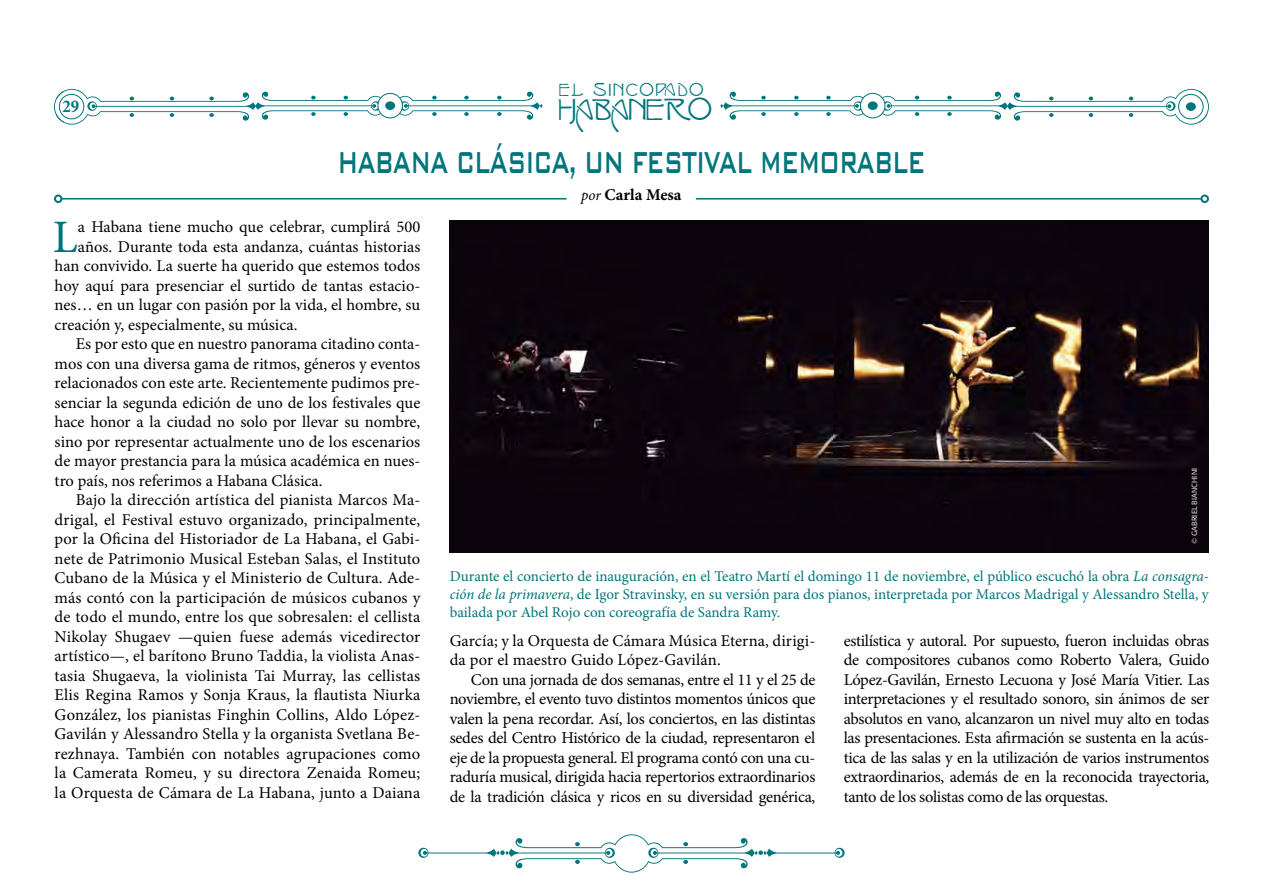
<style>
.page{position:relative;width:1263px;height:893px;background:#fff}
.page>*{position:absolute;margin:0;border:0;box-sizing:border-box;transform-origin:0 0}
.t1{font:46.5px "Minion Pro";color:#00757b}
.t2{font:500 40.5px "Bank Gothic BT";letter-spacing:-.04em;color:#00757b;scale:.59 1}
.t3{font:38.85px "Isadora";letter-spacing:-.02em;color:#00757b}
.t4{font:22.8px "Isadora";letter-spacing:.07em;color:#00757b}
.t5{font:700 condensed 18px "Minion Pro";color:#00757b}
.t6{font:16.5px/19.5px "Minion Pro";color:#000;text-align:justify}
.t7{font:700 16.5px "Minion Pro";color:#000}
.t8{font:15px/18px "Minion Pro";color:#00757b;text-align:justify}
.t9{font:7.5px "Formata";letter-spacing:.01em;color:#fff}
.s1{font-weight:400;font-style:italic;font-size:15px}
.s2{font-style:italic}
</style>
<div class="page">
<svg style="left:418px;top:834px;width:427px;height:39px"></svg>
<svg style="left:665px;top:83px;width:10px;height:13px"></svg>
<div style="left:377px;top:93px;width:26px;height:25px;border:1px solid #00757b;border-radius:50%"></div>
<div style="left:385px;top:101px;width:10px;height:9px;background:#00757b;border-radius:50%"></div>
<svg style="left:54px;top:89px;width:327px;height:36px"></svg>
<svg style="left:399px;top:91px;width:143px;height:29px"></svg>
<div style="left:860px;top:93px;width:25px;height:25px;border:1px solid #00757b;border-radius:50%"></div>
<div style="left:868px;top:101px;width:10px;height:9px;background:#00757b;border-radius:50%"></div>
<svg style="left:882px;top:89px;width:327px;height:36px"></svg>
<svg style="left:720px;top:91px;width:144px;height:29px"></svg>
<div style="left:1179px;top:94px;width:24px;height:25px;background:#fff;border-radius:50%"></div>
<div style="left:1178px;top:94px;width:25px;height:25px;border:1px solid #00757b;border-radius:50%"></div>
<div style="left:1186px;top:102px;width:10px;height:9px;background:#00757b;border-radius:50%"></div>
<div style="left:59px;top:94px;width:25px;height:25px;background:#fff;border-radius:50%"></div>
<div style="left:59px;top:94px;width:25px;height:25px;border:1px solid #00757b;border-radius:50%"></div>
<hr style="left:696px;top:198px;width:506px;height:2px;background:#00757b">
<div style="left:1200px;top:195px;width:9px;height:8px;border:2px solid #00757b;border-radius:50%"></div>
<hr style="left:61px;top:198px;width:505px;height:2px;background:#00757b">
<div style="left:54px;top:195px;width:9px;height:8px;border:2px solid #00757b;border-radius:50%"></div>
<img style="left:450px;top:220px;width:759px;height:333px">
<p class="t5" style="left:62px;top:94px;width:18px">29</p>
<h3 class="t4" style="left:559px;top:80px;width:146px">El sincop do</h3>
<h3 class="t3" style="left:558px;top:92px;width:156px">Habanero</h3>
<h2 class="t2" style="left:337px;top:140px;width:998px">Habana C lásica, un festival memorable</h2>
<p class="t7" style="left:581px;top:183px;width:102px"><span class="s1">por</span> Carla Mesa</p>
<h1 class="t1" style="left:53px;top:206px;width:27px">L</h1>
<p class="t6" style="left:78px;top:217px;width:344px">a Habana tiene mucho que celebrar, cumplirá 500</p>
<p class="t6" style="left:78px;top:237px;width:344px">años. Durante toda esta andanza, cuántas historias</p>
<p class="t6" style="left:55px;top:256px;width:367px">han convivido. La suerte ha querido que estemos todos</p>
<p class="t6" style="left:55px;top:276px;width:367px">hoy aquí para presenciar el surtido de tantas estacio-</p>
<p class="t6" style="left:55px;top:295px;width:367px">nes… en un lugar con pasión por la vida, el hombre, su</p>
<p class="t6" style="left:55px;top:315px;width:244px">creación y, especialmente, su música.</p>
<p class="t6" style="left:76px;top:334px;width:346px">Es por esto que en nuestro panorama citadino conta-</p>
<p class="t6" style="left:55px;top:354px;width:367px">mos con una diversa gama de ritmos, géneros y eventos</p>
<p class="t6" style="left:55px;top:373px;width:367px">relacionados con este arte. Recientemente pudimos pre-</p>
<p class="t6" style="left:55px;top:393px;width:367px">senciar la segunda edición de uno de los festivales que</p>
<p class="t6" style="left:55px;top:412px;width:367px">hace honor a la ciudad no solo por llevar su nombre,</p>
<p class="t6" style="left:55px;top:432px;width:367px">sino por representar actualmente uno de los escenarios</p>
<p class="t6" style="left:55px;top:451px;width:367px">de mayor prestancia para la música académica en nues-</p>
<p class="t6" style="left:55px;top:471px;width:269px">tro país, nos referimos a Habana Clásica.</p>
<p class="t6" style="left:76px;top:490px;width:346px">Bajo la dirección artística del pianista Marcos Ma-</p>
<p class="t6" style="left:55px;top:510px;width:367px">drigal, el Festival estuvo organizado, principalmente,</p>
<p class="t6" style="left:55px;top:529px;width:367px">por la Oficina del Historiador de La Habana, el Gabi-</p>
<p class="t6" style="left:55px;top:549px;width:367px">nete de Patrimonio Musical Esteban Salas, el Instituto</p>
<p class="t6" style="left:55px;top:568px;width:367px">Cubano de la Música y el Ministerio de Cultura. Ade-</p>
<p class="t6" style="left:55px;top:588px;width:367px">más contó con la participación de músicos cubanos y</p>
<p class="t6" style="left:55px;top:607px;width:367px">de todo el mundo, entre los que sobresalen: el cellista</p>
<p class="t6" style="left:55px;top:627px;width:367px">Nikolay Shugaev —quien fuese además vicedirector</p>
<p class="t6" style="left:55px;top:646px;width:367px">artístico—, el barítono Bruno Taddia, la violista Anas-</p>
<p class="t6" style="left:55px;top:666px;width:367px">tasia Shugaeva, la violinista Tai Murray, las cellistas</p>
<p class="t6" style="left:55px;top:685px;width:367px">Elis Regina Ramos y Sonja Kraus, la flautista Niurka</p>
<p class="t6" style="left:55px;top:705px;width:367px">González, los pianistas Finghin Collins, Aldo López-</p>
<p class="t6" style="left:55px;top:724px;width:367px">Gavilán y Alessandro Stella y la organista Svetlana Be-</p>
<p class="t6" style="left:55px;top:744px;width:367px">rezhnaya. También con notables agrupaciones como</p>
<p class="t6" style="left:55px;top:763px;width:367px">la Camerata Romeu, y su directora Zenaida Romeu;</p>
<p class="t6" style="left:55px;top:783px;width:367px">la Orquesta de Cámara de La Habana, junto a Daiana</p>
<p class="t9" style="left:1190px;top:544px;width:78px;rotate:-90deg">© Gabriel bianchini</p>
<p class="t8" style="left:450px;top:567px;width:761px">Durante el concierto de inauguración, en el Teatro Martí el domingo 11 de noviembre, el público escuchó la obra <span class="s2">La consagra&shy;ción de la primavera</span>, de Igor Stravinsky, en su versión para dos pianos, interpretada por Marcos Madrigal y Alessandro Stella, y bailada por Abel Rojo con coreografía de Sandra Ramy.</p>
<p class="t6" style="left:450px;top:631px;width:367px">García; y la Orquesta de Cámara Música Eterna, dirigi&shy;da por el maestro Guido López-Gavilán.</p>
<p class="t6" style="left:450px;top:670px;width:367px;text-indent:21px">Con una jornada de dos semanas, entre el 11 y el 25 de noviembre, el evento tuvo distintos momentos únicos que valen la pena recordar. Así, los conciertos, en las distintas sedes del Centro Histórico de la ciudad, representaron el eje de la propuesta general. El programa contó con una cu&shy;raduría musical, dirigida hacia repertorios extraordinarios de la tradición clásica y ricos en su diversidad genérica,</p>
<p class="t6" style="left:844px;top:631px;width:367px">estilística y autoral. Por supuesto, fueron incluidas obras de compositores cubanos como Roberto Valera, Guido López-Gavilán, Ernesto Lecuona y José María Vitier. Las interpretaciones y el resultado sonoro, sin ánimos de ser absolutos en vano, alcanzaron un nivel muy alto en todas las presentaciones. Esta afirmación se sustenta en la acús&shy;tica de las salas y en la utilización de varios instrumentos extraordinarios, además de en la reconocida trayectoria, tanto de los solistas como de las orquestas.</p>
</div>
